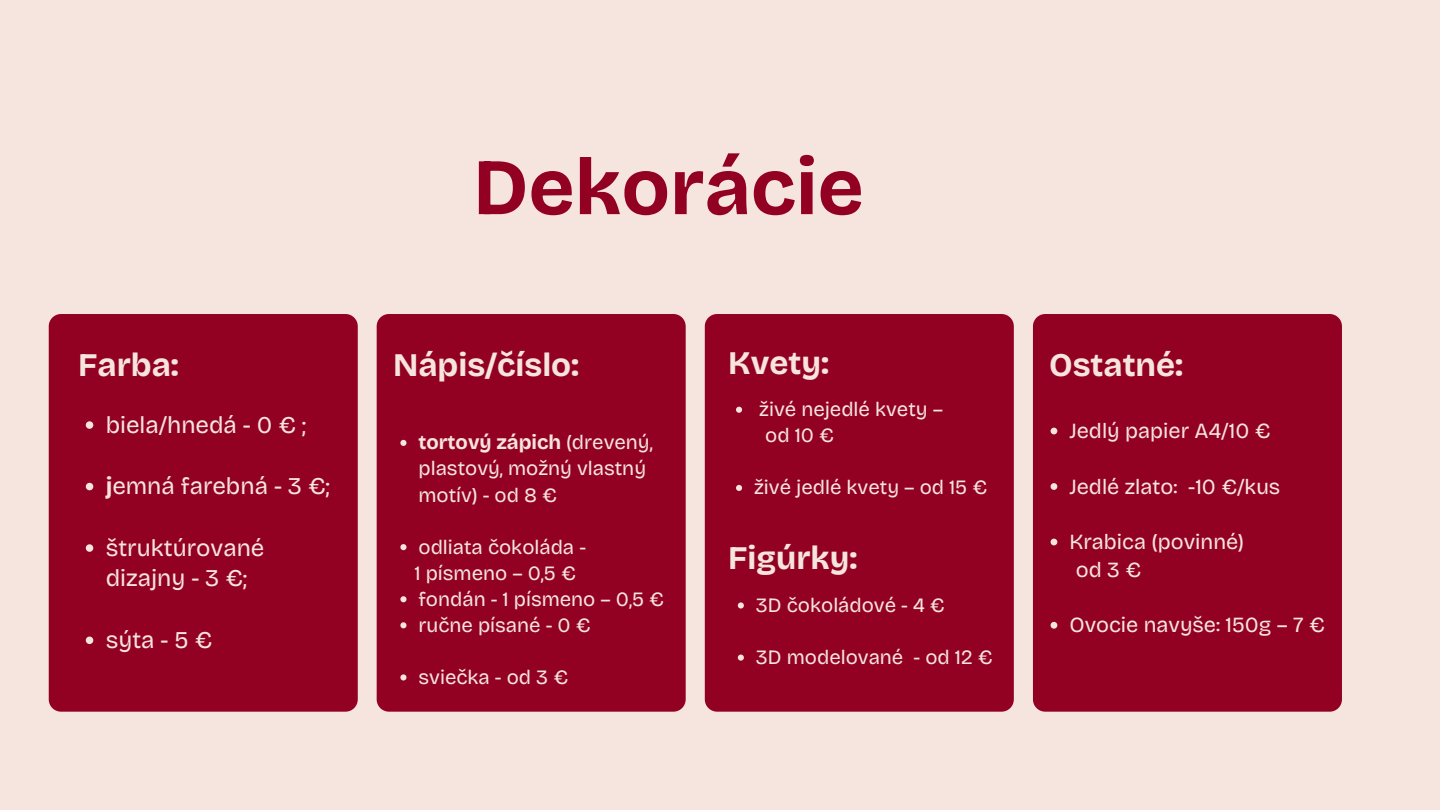
<style>
.page{position:relative;width:1440px;height:810px;background:#f6e4de}
.page>*{position:absolute;margin:0;border:0;box-sizing:border-box;transform-origin:0 0}
.t1{font:700 80px "Bricolage Grotesque";color:#930122}
.t2{font:700 33px "Bricolage Grotesque";color:#f6e4de}
.t3{font:24.1px/30.8px "Bricolage Grotesque";color:#f6e4de}
.t4{font:21.6px/27.8px "Bricolage Grotesque";color:#f6e4de}
.t5{font:20.4px/26.1px "Bricolage Grotesque";color:#f6e4de}
.s1{font-weight:700}
</style>
<div class="page">
<div style="left:49px;top:314px;width:309px;height:397px;background:#930122;border-radius:12px"></div>
<div style="left:377px;top:314px;width:309px;height:397px;background:#930122;border-radius:12px"></div>
<svg style="left:86px;top:421px;width:7px;height:8px"></svg>
<svg style="left:86px;top:483px;width:7px;height:7px"></svg>
<svg style="left:86px;top:544px;width:7px;height:8px"></svg>
<svg style="left:86px;top:637px;width:7px;height:7px"></svg>
<svg style="left:400px;top:440px;width:6px;height:6px"></svg>
<svg style="left:400px;top:544px;width:6px;height:6px"></svg>
<svg style="left:400px;top:596px;width:6px;height:6px"></svg>
<svg style="left:400px;top:622px;width:6px;height:6px"></svg>
<svg style="left:400px;top:674px;width:6px;height:7px"></svg>
<div style="left:705px;top:314px;width:309px;height:397px;background:#930122;border-radius:12px"></div>
<svg style="left:736px;top:407px;width:6px;height:6px"></svg>
<svg style="left:736px;top:485px;width:6px;height:6px"></svg>
<svg style="left:738px;top:602px;width:6px;height:7px"></svg>
<svg style="left:738px;top:655px;width:6px;height:6px"></svg>
<div style="left:1033px;top:314px;width:309px;height:397px;background:#930122;border-radius:12px"></div>
<svg style="left:1051px;top:428px;width:6px;height:6px"></svg>
<svg style="left:1051px;top:483px;width:6px;height:7px"></svg>
<svg style="left:1051px;top:539px;width:6px;height:6px"></svg>
<svg style="left:1051px;top:622px;width:6px;height:7px"></svg>
<h2 class="t2" style="left:78px;top:346px;width:102px">Farba:</h2>
<p class="t3" style="left:106px;top:409px;width:202px">biela/hnedá - 0 € ;</p>
<p class="t3" style="left:106px;top:471px;width:226px"><span class="s1">j</span>emná farebná - 3 €;</p>
<p class="t3" style="left:106px;top:532px;width:160px">štruktúrované dizajny - 3 €;</p>
<p class="t3" style="left:106px;top:624px;width:108px">sýta - 5 €</p>
<h1 class="t1" style="left:473px;top:140px;width:392px">Dekorácie</h1>
<h2 class="t2" style="left:393px;top:346px;width:188px">Nápis/číslo:</h2>
<p class="t5" style="left:419px;top:430px;width:236px"><span class="s1">tortový zápich</span> (drevený, plastový, možný vlastný motív) - od 8 €</p>
<p class="t5" style="left:414px;top:534px;width:251px">odliata čokoláda -<br>1 písmeno – 0,5 €<br>fondán - 1 písmeno – 0,5 € ručne písané - 0 €</p>
<p class="t5" style="left:419px;top:664px;width:151px">sviečka - od 3 €</p>
<h2 class="t2" style="left:728px;top:343px;width:102px">Kvety:</h2>
<p class="t5" style="left:759px;top:396px;width:185px">živé nejedlé kvety – od 10 €</p>
<p class="t5" style="left:754px;top:475px;width:235px">živé jedlé kvety – od 15 €</p>
<h2 class="t2" style="left:728px;top:538px;width:131px">Figúrky:</h2>
<p class="t5" style="left:756px;top:592px;width:190px">3D čokoládové - 4 €</p>
<p class="t5" style="left:756px;top:644px;width:238px">3D modelované - od 12 €</p>
<h2 class="t2" style="left:1049px;top:346px;width:136px">Ostatné:</h2>
<p class="t4" style="left:1069px;top:417px;width:203px">Jedlý papier A4/10 €</p>
<p class="t4" style="left:1069px;top:473px;width:212px">Jedlé zlato: -10 €/kus</p>
<p class="t4" style="left:1076px;top:528px;width:170px;text-indent:-6px">Krabica (povinné) od3€</p>
<p class="t4" style="left:1069px;top:611px;width:257px">Ovocie navyše: 150g – 7 €</p>
</div>
